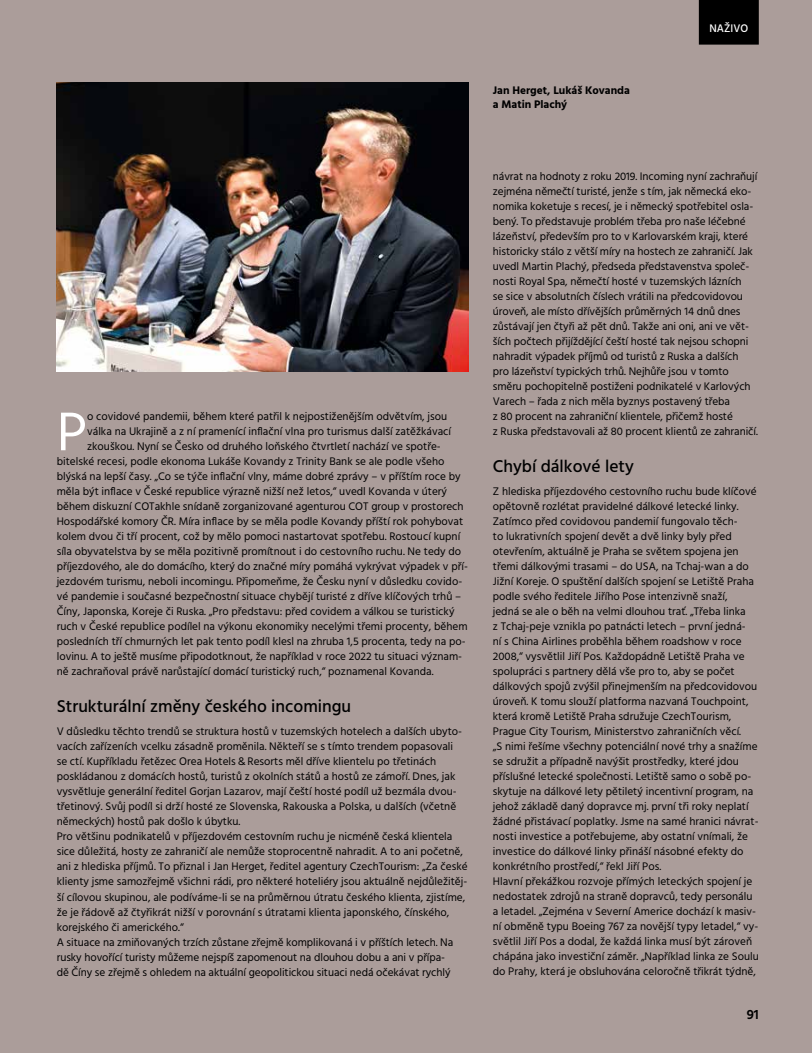
<style>
.page{position:relative;width:812px;height:1053px;background:#fff}
.page>*{position:absolute;margin:0;border:0;box-sizing:border-box;transform-origin:0 0}
.t1{font:55.75px "Hind";color:#fff}
.t2{font:500 17.5px "Hind";color:#000}
.t3{font:600 13.75px "Hind";color:#000}
.t4{font:11.25px/15px "Hind";color:#000}
.t5{font:700 11.25px/13.5px "Hind";color:#000}
.t6{font:500 11.25px "Hind";color:#fff}
</style>
<div class="page">
<div style="left:0;top:0;width:811px;height:1052px;background:#ab9d9a"></div>
<img style="left:57px;top:82px;width:411px;height:290px">
<div style="left:698px;top:0;width:60px;height:45px;background:#000"></div>
<h1 class="t1" style="left:57px;top:394px;width:32px">P</h1>
<p class="t4" style="left:87px;top:409px;width:361px">o covidové pandemii, během které patřil k nejpostiženějším odvětvím, jsou</p>
<p class="t4" style="left:87px;top:424px;width:365px">válka na Ukrajině a z ní pramenící inflační vlna pro turismus další zatěžkávací</p>
<p class="t4" style="left:87px;top:439px;width:355px">zkouškou. Nyní se Česko od druhého loňského čtvrtletí nachází ve spotře-</p>
<p class="t4" style="left:57px;top:454px;width:389px">bitelské recesi, podle ekonoma Lukáše Kovandy z Trinity Bank se ale podle všeho</p>
<p class="t4" style="left:57px;top:469px;width:405px">blýská na lepší časy. „Co se týče inflační vlny, máme dobré zprávy – v příštím roce by</p>
<p class="t4" style="left:57px;top:484px;width:392px">měla být inflace v České republice výrazně nižší než letos,“ uvedl Kovanda v úterý</p>
<p class="t4" style="left:57px;top:499px;width:408px">během diskuzní COTakhle snídaně zorganizované agenturou COT group v prostorech</p>
<p class="t4" style="left:57px;top:514px;width:408px">Hospodářské komory ČR. Míra inflace by se měla podle Kovandy příští rok pohybovat</p>
<p class="t4" style="left:57px;top:529px;width:405px">kolem dvou či tří procent, což by mělo pomoci nastartovat spotřebu. Rostoucí kupní</p>
<p class="t4" style="left:57px;top:544px;width:406px">síla obyvatelstva by se měla pozitivně promítnout i do cestovního ruchu. Ne tedy do</p>
<p class="t4" style="left:57px;top:559px;width:412px">příjezdového, ale do domácího, který do značné míry pomáhá vykrývat výpadek v pří-</p>
<p class="t4" style="left:57px;top:574px;width:407px">jezdovém turismu, neboli incomingu. Připomeňme, že Česku nyní v důsledku covido-</p>
<p class="t4" style="left:57px;top:589px;width:406px">vé pandemie i současné bezpečnostní situace chybějí turisté z dříve klíčových trhů –</p>
<p class="t4" style="left:57px;top:604px;width:399px">Číny, Japonska, Koreje či Ruska. „Pro představu: před covidem a válkou se turistický</p>
<p class="t4" style="left:57px;top:619px;width:412px">ruch v České republice podílel na výkonu ekonomiky necelými třemi procenty, během</p>
<p class="t4" style="left:57px;top:634px;width:410px">posledních tří chmurných let pak tento podíl klesl na zhruba 1,5 procenta, tedy na po-</p>
<p class="t4" style="left:57px;top:649px;width:407px">lovinu. A to ještě musíme připodotknout, že například v roce 2022 tu situaci význam-</p>
<p class="t4" style="left:57px;top:664px;width:378px">ně zachraňoval právě narůstající domácí turistický ruch,“ poznamenal Kovanda.</p>
<h2 class="t2" style="left:57px;top:693px;width:296px">Strukturální změny českého incomingu</h2>
<p class="t4" style="left:57px;top:724px;width:412px">V důsledku těchto trendů se struktura hostů v tuzemských hotelech a dalších ubyto&shy;vacích zařízeních vcelku zásadně proměnila. Někteří se s tímto trendem popasovali<br>se ctí. Kupříkladu řetězec Orea Hotels &amp; Resorts měl dříve klientelu po třetinách poskládanou z domácích hostů, turistů z okolních států a hostů ze zámoří. Dnes, jak vysvětluje generální ředitel Gorjan Lazarov, mají čeští hosté podíl už bezmála dvou&shy;třetinový. Svůj podíl si drží hosté ze Slovenska, Rakouska a Polska, u dalších (včetně německých) hostů pak došlo k úbytku.<br>Pro většinu podnikatelů v příjezdovém cestovním ruchu je nicméně česká klientela sice důležitá, hosty ze zahraničí ale nemůže stoprocentně nahradit. A to ani početně, ani z hlediska příjmů. To přiznal i Jan Herget, ředitel agentury CzechTourism: „Za české klienty jsme samozřejmě všichni rádi, pro některé hoteliéry jsou aktuálně nejdůležitěj&shy;ší cílovou skupinou, ale podíváme-li se na průměrnou útratu českého klienta, zjistíme, že je řádově až čtyřikrát nižší v porovnání s útratami klienta japonského, čínského, korejského či amerického.“<br>A situace na zmiňovaných trzích zůstane zřejmě komplikovaná i v příštích letech. Na rusky hovořící turisty můžeme nejspíš zapomenout na dlouhou dobu a ani v přípa-<br>dě Číny se zřejmě s ohledem na aktuální geopolitickou situaci nedá očekávat rychlý</p>
<p class="t5" style="left:493px;top:84px;width:139px">Jan Herget, Lukáš Kovanda a Matin Plachý</p>
<p class="t6" style="left:709px;top:21px;width:40px">NAŽIVO</p>
<p class="t4" style="left:493px;top:169px;width:266px">návrat na hodnoty z roku 2019. Incoming nyní zachraňují zejména němečtí turisté, jenže s tím, jak německá eko&shy;nomika koketuje s recesí, je i německý spotřebitel osla&shy;bený. To představuje problém třeba pro naše léčebné lázeňství, především pro to v Karlovarském kraji, které historicky stálo z větší míry na hostech ze zahraničí. Jak uvedl Martin Plachý, předseda představenstva společ&shy;nosti Royal Spa, němečtí hosté v tuzemských lázních<br>se sice v absolutních číslech vrátili na předcovidovou úroveň, ale místo dřívějších průměrných 14 dnů dnes zůstávají jen čtyři až pět dnů. Takže ani oni, ani ve vět&shy;ších počtech přijíždějící čeští hosté tak nejsou schopni nahradit výpadek příjmů od turistů z Ruska a dalších<br>pro lázeňství typických trhů. Nejhůře jsou v tomto směru pochopitelně postiženi podnikatelé v Karlových Varech – řada z nich měla byznys postavený třeba<br>z 80 procent na zahraniční klientele, přičemž hosté<br>z Ruska představovali až 80 procent klientů ze zahraničí.</p>
<h2 class="t2" style="left:493px;top:453px;width:142px">Chybí dálkové lety</h2>
<p class="t4" style="left:493px;top:484px;width:267px">Z hlediska příjezdového cestovního ruchu bude klíčové opětovně rozlétat pravidelné dálkové letecké linky.<br>Zatímco před covidovou pandemií fungovalo těch-<br>to lukrativních spojení devět a dvě linky byly před otevřením, aktuálně je Praha se světem spojena jen třemi dálkovými trasami – do USA, na Tchaj-wan a do Jižní Koreje. O spuštění dalších spojení se Letiště Praha podle svého ředitele Jiřího Pose intenzivně snaží,<br>jedná se ale o běh na velmi dlouhou trať. „Třeba linka<br>z Tchaj-peje vznikla po patnácti letech – první jedná-<br>ní s China Airlines proběhla během roadshow v roce 2008,“ vysvětlil Jiří Pos. Každopádně Letiště Praha ve spolupráci s partnery dělá vše pro to, aby se počet dálkových spojů zvýšil přinejmenším na předcovidovou úroveň. K tomu slouží platforma nazvaná Touchpoint, která kromě Letiště Praha sdružuje CzechTourism, Prague City Tourism, Ministerstvo zahraničních věcí.<br>„S nimi řešíme všechny potenciální nové trhy a snažíme se sdružit a případně navýšit prostředky, které jdou příslušné letecké společnosti. Letiště samo o sobě po&shy;skytuje na dálkové lety pětiletý incentivní program, na jehož základě daný dopravce mj. první tři roky neplatí žádné přistávací poplatky. Jsme na samé hranici návrat&shy;nosti investice a potřebujeme, aby ostatní vnímali, že investice do dálkové linky přináší násobné efekty do konkrétního prostředí,“ řekl Jiří Pos.<br>Hlavní překážkou rozvoje přímých leteckých spojení je nedostatek zdrojů na straně dopravců, tedy personálu a letadel. „Zejména v Severní Americe dochází k masiv&shy;ní obměně typu Boeing 767 za novější typy letadel,“ vy&shy;světlil Jiří Pos a dodal, že každá linka musí být zároveň chápána jako investiční záměr. „Například linka ze Soulu do Prahy, která je obsluhována celoročně třikrát týdně,</p>
<p class="t3" style="left:746px;top:1004px;width:14px">91</p>
</div>
